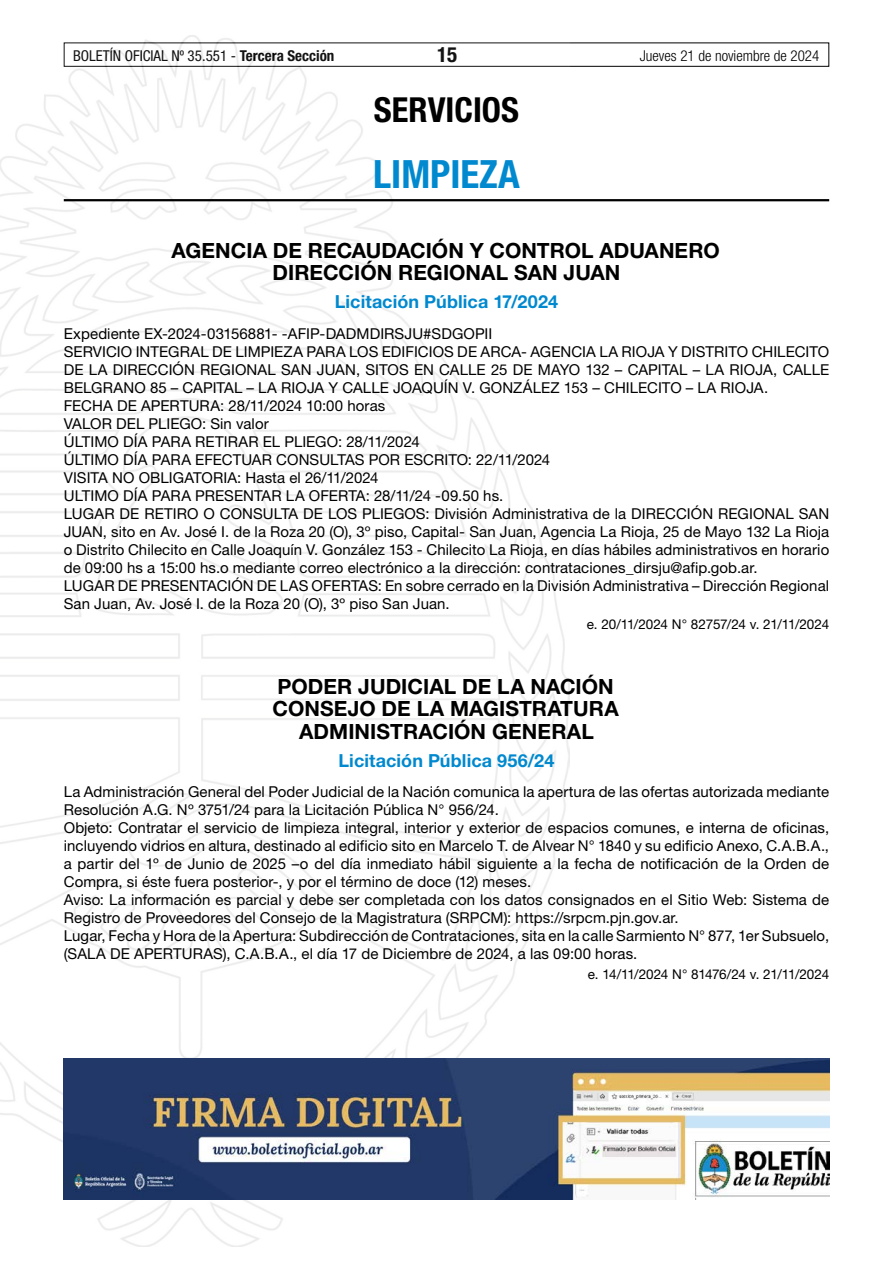
<style>
.page{position:relative;width:893px;height:1263px;background:#fff}
.page>*{position:absolute;margin:0;border:0;box-sizing:border-box;transform-origin:0 0}
.t1{font:700 condensed 39px "Helvetica Neue LT Std";color:#0089cf}
.t2{font:700 condensed 34.5px "Helvetica Neue LT Std";color:#000}
.t3{font:700 21px/22.5px "Helvetica Neue LT Std";color:#000}
.t4{font:700 condensed 21px "Helvetica Neue LT Std";color:#000}
.t5{font:700 18px "Helvetica Neue LT Std";letter-spacing:.005em;color:#0089cf}
.t6{font:15px/18px "Helvetica Neue LT Std";letter-spacing:.005em;color:#000}
.t7{font:condensed 15px "Helvetica Neue LT Std";color:#000}
.t8{font:300 condensed 15px "Helvetica Neue LT Std";color:#000}
.t9{font:13.5px "Helvetica Neue LT Std";letter-spacing:-.025em;color:#000}
.s1{font-weight:700}
.s2{color:#fff}
</style>
<div class="page">
<div style="left:64px;top:43px;width:765px;height:24px;border:1px solid #000"></div>
<img style="left:0;top:35px;width:569px;height:1211px">
<hr style="left:64px;top:199px;width:765px;height:2px;background:#000">
<img style="left:64px;top:1059px;width:765px;height:140px">
<p class="t7" style="left:73px;top:47px;width:263px">BOLETÍN OFICIAL Nº 35.551 - <span class="s1">Tercera Sección</span></p>
<h3 class="t4" style="left:437px;top:42px;width:22px">15</h3>
<p class="t8" style="left:640px;top:47px;width:181px">Jueves 21 de noviembre de 2024</p>
<h2 class="t2" style="left:374px;top:89px;width:147px">SERVICIOS</h2>
<h1 class="t1" style="left:373px;top:151px;width:148px">LIMPIEZA</h1>
<h3 class="t3" style="left:272px;top:239px;width:463px;text-indent:-101px">AGENCIA DE RECAUDACIÓN Y CONTROL ADUANERO <span class="s2">-<br></span>DIRECCIÓN REGIONAL SAN JUAN</h3>
<p class="t5" style="left:335px;top:291px;width:225px">Licitación Pública 17/2024</p>
<p class="t6" style="left:64px;top:324px;width:767px">Expediente EX-2024-03156881- -AFIP-DADMDIRSJU#SDGOPII<br>SERVICIO INTEGRAL DE LIMPIEZA PARA LOS EDIFICIOS DE ARCA- AGENCIA LA RIOJA Y DISTRITO CHILECITO DE LA DIRECCIÓN REGIONAL SAN JUAN, SITOS EN CALLE 25 DE MAYO 132 – CAPITAL – LA RIOJA, CALLE BELGRANO 85 – CAPITAL – LA RIOJA Y CALLE JOAQUÍN V. GONZÁLEZ 153 – CHILECITO – LA RIOJA.<br>FECHA DE APERTURA: 28/11/2024 10:00 horas<br>VALOR DEL PLIEGO: Sin valor<br>ÚLTIMO DÍA PARA RETIRAR EL PLIEGO: 28/11/2024<br>ÚLTIMO DÍA PARA EFECTUAR CONSULTAS POR ESCRITO: 22/11/2024<br>VISITA NO OBLIGATORIA: Hasta el 26/11/2024<br>ULTIMO DÍA PARA PRESENTAR LA OFERTA: 28/11/24 -09.50 hs.<br>LUGAR DE RETIRO O CONSULTA DE LOS PLIEGOS: División Administrativa de la DIRECCIÓN REGIONAL SAN JUAN, sito en Av. José I. de la Roza 20 (O), 3º piso, Capital- San Juan, Agencia La Rioja, 25 de Mayo 132 La Rioja o Distrito Chilecito en Calle Joaquín V. González 153 - Chilecito La Rioja, en días hábiles administrativos en horario de 09:00 hs a 15:00 hs.o mediante correo electrónico a la dirección: contrataciones_dirsju@afip.gob.ar.<br>LUGAR DE PRESENTACIÓN DE LAS OFERTAS: En sobre cerrado en la División Administrativa – Dirección Regional San Juan, Av. José I. de la Roza 20 (O), 3º piso San Juan.</p>
<p class="t9" style="left:587px;top:616px;width:244px">e. 20/11/2024 N° 82757/24 v. 21/11/2024</p>
<h3 class="t3" style="left:278px;top:674px;width:352px">PODER JUDICIAL DE LA NACIÓN <span class="s2">-</span></h3>
<h3 class="t3" style="left:273px;top:697px;width:362px">CONSEJO DE LA MAGISTRATURA <span class="s2">-</span></h3>
<h3 class="t3" style="left:299px;top:719px;width:296px">ADMINISTRACIÓN GENERAL</h3>
<p class="t5" style="left:339px;top:749px;width:217px">Licitación Pública 956/24</p>
<p class="t6" style="left:64px;top:783px;width:767px">La Administración General del Poder Judicial de la Nación comunica la apertura de las ofertas autorizada mediante Resolución A.G. Nº 3751/24 para la Licitación Pública N° 956/24.<br>Objeto: Contratar el servicio de limpieza integral, interior y exterior de espacios comunes, e interna de oficinas, incluyendo vidrios en altura, destinado al edificio sito en Marcelo T. de Alvear N° 1840 y su edificio Anexo, C.A.B.A., a partir del 1º de Junio de 2025 –o del día inmediato hábil siguiente a la fecha de notificación de la Orden de Compra, si éste fuera posterior-, y por el término de doce (12) meses.<br>Aviso: La información es parcial y debe ser completada con los datos consignados en el Sitio Web: Sistema de Registro de Proveedores del Consejo de la Magistratura (SRPCM): https://srpcm.pjn.gov.ar.<br>Lugar, Fecha y Hora de la Apertura: Subdirección de Contrataciones, sita en la calle Sarmiento N° 877, 1er Subsuelo, (SALA DE APERTURAS), C.A.B.A., el día 17 de Diciembre de 2024, a las 09:00 horas.</p>
<p class="t9" style="left:588px;top:966px;width:243px">e. 14/11/2024 N° 81476/24 v. 21/11/2024</p>
</div>
